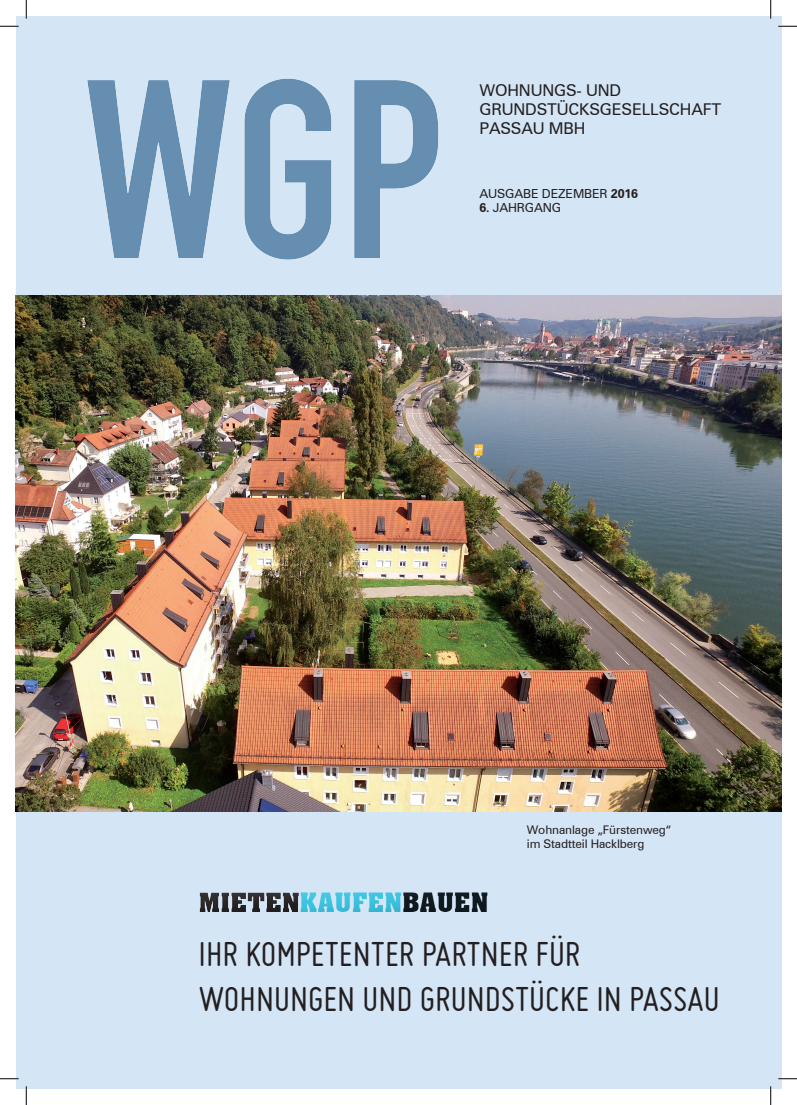
<style>
.page{position:relative;width:797px;height:1105px;background:#fff}
.page>*{position:absolute;margin:0;border:0;box-sizing:border-box;transform-origin:0 0}
.t1{font:37.5px/45px "Miso";color:#231f20}
.t2{font:700 26.25px "Aachen BT";color:#3bc3e0}
.t3{font:16.25px/18.8px "Zurich BT";letter-spacing:-.01em;color:#231f20}
.t4{font:12.5px "Zurich BT";letter-spacing:-.01em;color:#231f20}
.t5{font:11.88px/13.8px "Zurich BT";letter-spacing:-.01em;color:#231f20}
.s1{font-weight:700}
.s2{color:#101a21}
</style>
<div class="page">
<div style="left:16px;top:17px;width:765px;height:1072px;background:#d4e5f5"></div>
<img style="left:87px;top:79px;width:352px;height:181px">
<div style="left:192px;top:874px;width:313px;height:49px;background:#fff;opacity:.75"></div>
<div style="left:202px;top:874px;width:332px;height:49px;background:#231f20;opacity:.75"></div>
<img style="left:16px;top:295px;width:765px;height:517px">
<svg style="left:0;top:25px;width:19px;height:2px"></svg>
<svg style="left:778px;top:25px;width:19px;height:2px"></svg>
<svg style="left:0;top:1078px;width:19px;height:1px"></svg>
<svg style="left:778px;top:1078px;width:19px;height:1px"></svg>
<svg style="left:25px;top:0;width:2px;height:19px"></svg>
<svg style="left:25px;top:1086px;width:2px;height:19px"></svg>
<svg style="left:770px;top:0;width:1px;height:19px"></svg>
<svg style="left:770px;top:1086px;width:1px;height:19px"></svg>
<p class="t3" style="left:479px;top:81px;width:243px">WOHNUNGS- UND<br>GRUNDSTÜCKSGESELLSCHAFT<br>PASSAU MBH</p>
<p class="t4" style="left:479px;top:186px;width:160px">AUSGABE DEZEMBER <span class="s1">2016</span></p>
<p class="t4" style="left:479px;top:200px;width:83px"><span class="s1">6.</span> JAHRGANG</p>
<p class="t5" style="left:527px;top:823px;width:146px">Wohnanlage „Fürstenweg“ im Stadtteil Hacklberg</p>
<p class="t2" style="left:299px;top:886px;width:190px">KAUFEN<span class="s2">BAUEN</span></p>
<p class="t1" style="left:198px;top:931px;width:522px">IHR KOMPETENTER PARTNER FÜR<br>WOHNUNGEN UND GRUNDSTÜCKE IN PASSAU</p>
</div>
